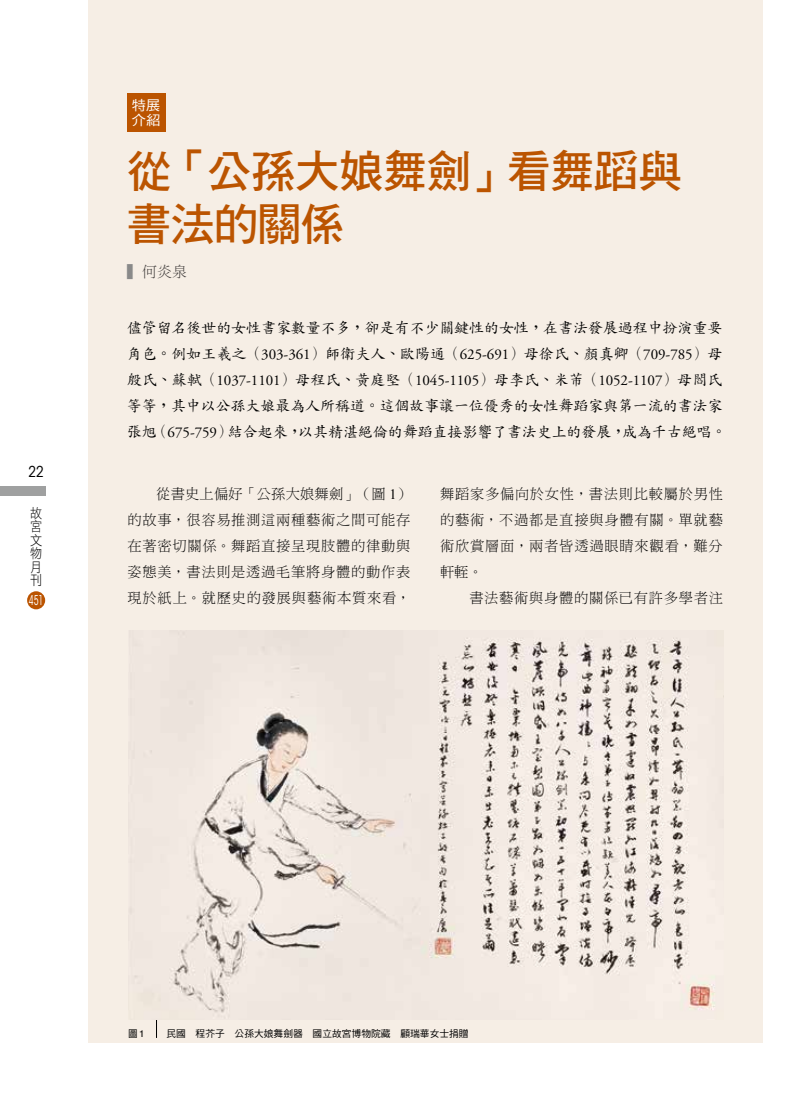
<style>
.page{position:relative;width:808px;height:1106px;background:#fff}
.page>*{position:absolute;margin:0;border:0;box-sizing:border-box;transform-origin:0 0}
.t1{font:45px/53.2px "DF Hei Std W7";letter-spacing:-.025em;color:#bb5400}
.t2{font:15px/26px "DF Kai Shu Std W5";letter-spacing:-.005em;color:#000}
.t3{font:15px "Adobe Garamond Pro";letter-spacing:-.005em;color:#000}
.t4{font:15px "DF Ming Std W3";color:#3e3a39}
.t5{font:condensed 15px "ITC Avant Garde Std";color:#000}
.t6{font:14.25px/26px "DF Ming Std W3";letter-spacing:.05em;color:#000;text-align:justify}
.t7{font:13.5px/13.5px "DF Hei Std W3";color:#000;scale:.9 1}
.t8{font:13.5px/15px "DF Hei Std W5";color:#fff;scale:1.05 1}
.t9{font:condensed 13.5px "ITC Avant Garde Std";color:#fff;scale:.7 1}
.t10{font:9.75px "DF Hei Std W5";color:#000}
.s1{color:#898989}
.s2{font-family:"AR Kai B5";font-weight:500}
.s3{font-family:"Adobe Garamond Pro"}
.s4{font-family:"DF Kai Shu Std W5"}
.s5{font-family:"Times New Roman"}
.s6{font-family:"Helvetica"}
</style>
<div class="page">
<div style="left:88px;top:0;width:674px;height:1042px;background:#f6eee5"></div>
<div style="left:127px;top:93px;width:38px;height:38px;background:#bb5400"></div>
<div style="left:27px;top:591px;width:18px;height:18px;background:#bb5400;border-radius:50%"></div>
<div style="left:0;top:487px;width:46px;height:9px;background:#9fa0a0"></div>
<hr style="left:156px;top:941px;width:1px;height:96px;background:#000">
<img style="left:129px;top:631px;width:586px;height:388px">
<p class="t5" style="left:28px;top:463px;width:17px">22</p>
<p class="t7" style="left:30px;top:506px;width:15px">故宮文物月刊</p>
<p class="t9" style="left:29px;top:592px;width:23px">451</p>
<p class="t8" style="left:132px;top:97px;width:29px">特展介紹</p>
<h1 class="t1" style="left:126px;top:143px;width:558px">從「公孫大娘舞劍」看舞蹈與書法的關係</h1>
<p class="t4" style="left:127px;top:263px;width:61px"><span class="s1">▍</span>何炎泉</p>
<p class="t2" style="left:127px;top:314px;width:597px">儘管留名後世的女性書家數量不多<span class="s2">，</span>卻是有不少關鍵性的女性<span class="s2">，</span>在書法發展過程中扮演重要角色<span class="s2">。</span>例如王羲之<span class="s2">（</span><span class="s3">303-361</span><span class="s2">）</span>師衛夫人<span class="s2">、</span>歐陽通<span class="s2">（</span><span class="s3">625-691</span><span class="s2">）</span>母徐氏<span class="s2">、</span>顏真卿<span class="s2">（</span><span class="s3">709-785</span><span class="s2">）</span>母</p>
<p class="t3" style="left:127px;top:371px;width:597px"><span class="s4">殷氏</span><span class="s2">、</span><span class="s4">蘇軾</span><span class="s2">（</span>1037-1101<span class="s2">）</span><span class="s4">母程氏</span><span class="s2">、</span><span class="s4">黃庭堅</span><span class="s2">（</span>1045-1105<span class="s2">）</span><span class="s4">母李氏</span><span class="s2">、</span><span class="s4">米芾</span><span class="s2">（</span>1052-1107<span class="s2">）</span><span class="s4">母閻氏</span></p>
<p class="t2" style="left:127px;top:392px;width:601px">等等<span class="s2">，</span>其中以公孫大娘最為人所稱道<span class="s2">。</span>這個故事讓一位優秀的女性舞蹈家與第一流的書法家張旭<span class="s2">（</span><span class="s3">675-759</span><span class="s2">）</span>結合起來<span class="s2">，</span>以其精湛絕倫的舞蹈直接影響了書法史上的發展<span class="s2">，</span>成為千古絕唱<span class="s2">。</span></p>
<p class="t6" style="left:128px;top:480px;width:285px">　　從書史上偏好「公孫大娘舞劍」（圖 <span class="s5">1</span>）的故事，很容易推測這兩種藝術之間可能存在著密切關係。舞蹈直接呈現肢體的律動與姿態美，書法則是透過毛筆將身體的動作表現於紙上。就歷史的發展與藝術本質來看，</p>
<p class="t6" style="left:440px;top:480px;width:284px;text-align:left">舞蹈家多偏向於女性，書法則比較屬於男性的藝術，不過都是直接與身體有關。單就藝術欣賞層面，兩者皆透過眼睛來觀看，難分軒輊。<br>　　書法藝術與身體的關係已有許多學者注</p>
<p class="t10" style="left:128px;top:1027px;width:18px">圖<span class="s6">1</span></p>
<p class="t10" style="left:166px;top:1027px;width:304px">民國　程芥子　公孫大娘舞劍器　國立故宮博物院藏　顧瑞華女士捐贈</p>
</div>
